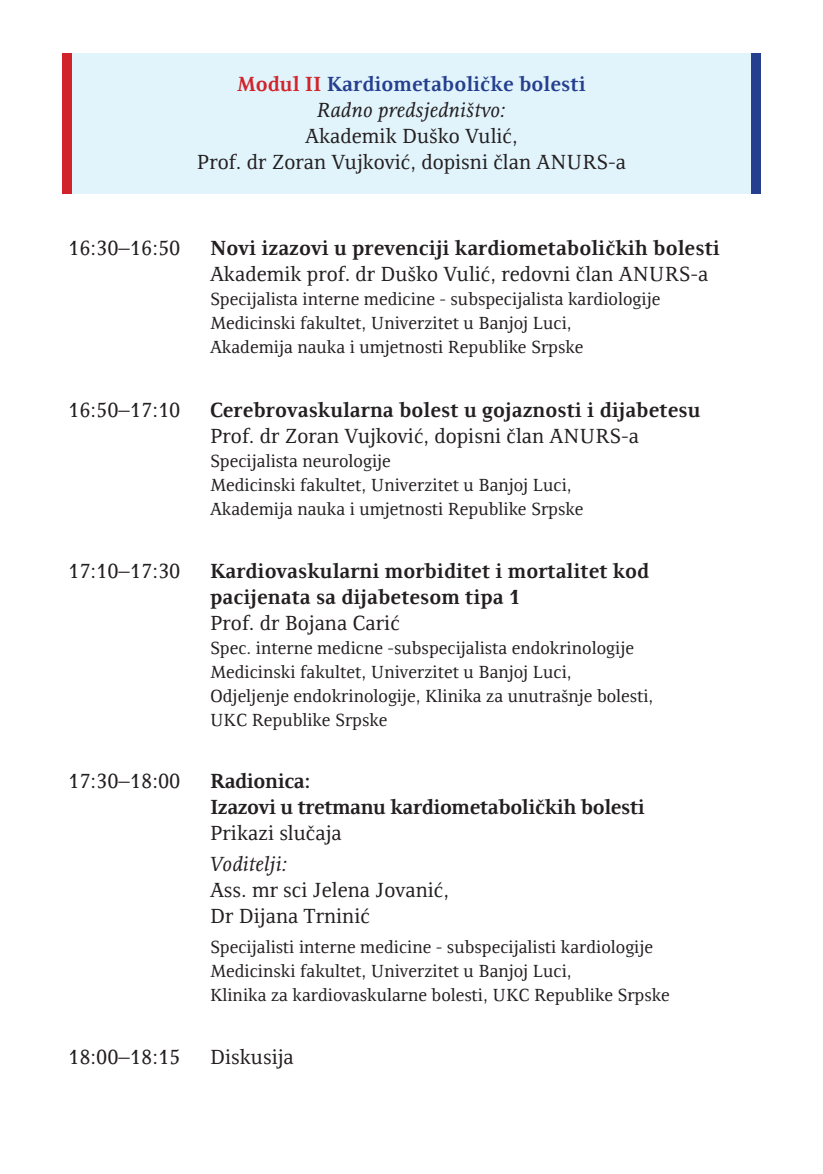
<style>
.page{position:relative;width:823px;height:1174px;background:#fff}
.page>*{position:absolute;margin:0;border:0;box-sizing:border-box;transform-origin:0 0}
.t1{font:21px/26px "Resavska BG";color:#231f20}
.t2{font:700 21px/26px "Resavska BG";color:#231f20}
.t3{font:700 21px/26px "Resavska BG";letter-spacing:-.02em;color:#231f20}
.t4{font:700 21px "Resavska BG";color:#253f8e}
.t5{font:italic 21px "Resavska BG";color:#231f20}
.afilijacija{font:18px/24px "Resavska BG";color:#231f20}
.s1{color:#d1232a}
</style>
<div class="page">
<div style="left:64px;top:53px;width:692px;height:140px;background:#e1f4fc"></div>
<div style="left:63px;top:53px;width:9px;height:140px;background:#d1232a"></div>
<div style="left:750px;top:53px;width:9px;height:140px;background:#253f8e"></div>
<p class="t4" style="left:237px;top:72px;width:350px"><span class="s1">Modul II</span> Kardiometaboličke bolesti</p>
<p class="t5" style="left:317px;top:98px;width:190px">Radno predsjedništvo:</p>
<p class="t1" style="left:305px;top:123px;width:214px">Akademik Duško Vulić,</p>
<p class="t1" style="left:197px;top:149px;width:430px">Prof. dr Zoran Vujković, dopisni član ANURS-a</p>
<p class="t1" style="left:68px;top:235px;width:114px">16:30–16:50</p>
<p class="t2" style="left:210px;top:235px;width:511px">Novi izazovi u prevenciji kardiometaboličkih bolesti</p>
<p class="t1" style="left:210px;top:261px;width:499px">Akademik prof. dr Duško Vulić, redovni član ANURS-a</p>
<p class="afilijacija" style="left:210px;top:287px;width:451px">Specijalista interne medicine - subspecijalista kardiologije</p>
<p class="afilijacija" style="left:210px;top:311px;width:375px">Medicinski fakultet, Univerzitet u Banjoj Luci,<br>Akademija nauka i umjetnosti Republike Srpske</p>
<p class="t1" style="left:68px;top:397px;width:114px">16:50–17:10</p>
<p class="t2" style="left:210px;top:397px;width:491px">Cerebrovaskularna bolest u gojaznosti i dijabetesu</p>
<p class="t1" style="left:210px;top:423px;width:430px">Prof. dr Zoran Vujković, dopisni član ANURS-a</p>
<p class="afilijacija" style="left:210px;top:449px;width:182px">Specijalista neurologije</p>
<p class="afilijacija" style="left:210px;top:473px;width:375px">Medicinski fakultet, Univerzitet u Banjoj Luci,<br>Akademija nauka i umjetnosti Republike Srpske</p>
<p class="t1" style="left:68px;top:558px;width:114px">17:10–17:30</p>
<p class="t2" style="left:210px;top:558px;width:440px">Kardiovaskularni morbiditet i mortalitet kod pacijenata sa dijabetesom tipa 1</p>
<p class="t1" style="left:210px;top:610px;width:191px">Prof. dr Bojana Carić</p>
<p class="afilijacija" style="left:210px;top:636px;width:425px">Spec. interne medicne -subspecijalista endokrinologije</p>
<p class="afilijacija" style="left:210px;top:660px;width:444px">Medicinski fakultet, Univerzitet u Banjoj Luci,<br>Odjeljenje endokrinologije, Klinika za unutrašnje bolesti,<br>UKC Republike Srpske</p>
<p class="t1" style="left:68px;top:767px;width:114px">17:30–18:00</p>
<p class="t3" style="left:210px;top:767px;width:436px">Radionica:<br>Izazovi u tretmanu kardiometaboličkih bolesti</p>
<p class="t1" style="left:210px;top:819px;width:133px">Prikazi slučaja</p>
<p class="t5" style="left:210px;top:852px;width:79px">Voditelji:</p>
<p class="t1" style="left:210px;top:877px;width:240px">Ass. mr sci Jelena Jovanić,<br>Dr Dijana Trninić</p>
<p class="afilijacija" style="left:210px;top:935px;width:444px">Specijalisti interne medicine - subspecijalisti kardiologije</p>
<p class="afilijacija" style="left:210px;top:959px;width:461px">Medicinski fakultet, Univerzitet u Banjoj Luci,<br>Klinika za kardiovaskularne bolesti, UKC Republike Srpske</p>
<p class="t1" style="left:68px;top:1044px;width:114px">18:00–18:15</p>
<p class="t1" style="left:210px;top:1044px;width:85px">Diskusija</p>
</div>
